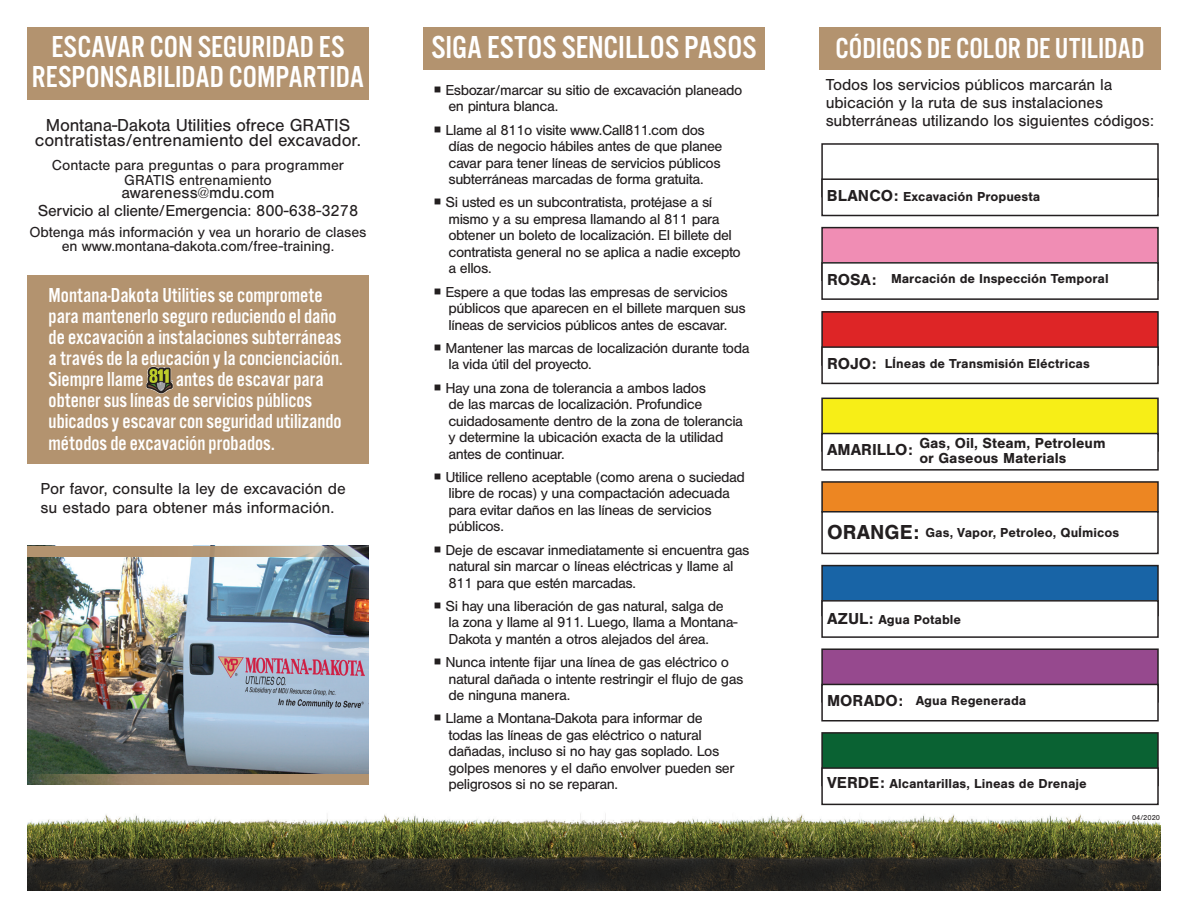
<style>
.page{position:relative;width:1188px;height:918px;background:#fff}
.page>*{position:absolute;margin:0;border:0;box-sizing:border-box;transform-origin:0 0}
.t1{font:33px "Alternate Got No 3 D";letter-spacing:.005em;color:#fff}
.t2{font:31.5px/30px "Alternate Got No 3 D";color:#fff;text-align:center}
.t3{font:30px "Alternate Got No 3 D";color:#fff}
.t4{font:21px/21px "Alternate Got No 3 D";color:#fff}
.t5{font:700 21px "Nimbus San";color:#231f20}
.t6{font:18px/15px "Nimbus San";color:#231f20;text-align:center}
.t7{font:16.5px/18px "Nimbus San";letter-spacing:-.01em;color:#231f20}
.t8{font:700 16.5px "Nimbus San";color:#231f20}
.t9{font:15px/16.5px "Nimbus San";letter-spacing:-.03em;color:#231f20}
.t10{font:15px/13.5px "Nimbus San";letter-spacing:-.01em;color:#231f20;text-align:center}
.t11{font:15px/15px "Nimbus San";color:#231f20;text-align:center}
.t12{font:700 15px/15px "Nimbus San";color:#231f20}
.t13{font:700 13.5px "Nimbus San";color:#231f20}
.t14{font:9px "Nimbus San";color:#231f20}
.t15{font:7.5px "Nimbus San";color:#231f20}
.s1{font-size:16.5px}
</style>
<div class="page">
<div style="left:27px;top:27px;width:342px;height:72px;background:#b3936f"></div>
<div style="left:27px;top:275px;width:342px;height:188px;background:#b3936f"></div>
<div style="left:423px;top:27px;width:342px;height:42px;background:#b3936f"></div>
<img style="left:27px;top:557px;width:342px;height:217px">
<svg style="left:27px;top:546px;width:342px;height:11px;background:#af977c"></svg>
<svg style="left:27px;top:774px;width:342px;height:11px;background:#9c8565"></svg>
<svg style="left:146px;top:367px;width:27px;height:27px"></svg>
<img style="left:27px;top:805px;width:1134px;height:86px">
<div style="left:819px;top:27px;width:342px;height:42px;background:#b3936f"></div>
<div style="left:821px;top:143px;width:338px;height:54px;border:2px solid #231f20"></div>
<div style="left:822px;top:228px;width:336px;height:52px;background:#f08db4"></div>
<div style="left:821px;top:227px;width:338px;height:54px;border:2px solid #231f20"></div>
<div style="left:822px;top:312px;width:336px;height:53px;background:#de2526"></div>
<div style="left:821px;top:311px;width:338px;height:55px;border:2px solid #231f20"></div>
<div style="left:822px;top:398px;width:336px;height:53px;background:#f7ee17"></div>
<div style="left:821px;top:398px;width:338px;height:54px;border:2px solid #231f20"></div>
<div style="left:822px;top:482px;width:336px;height:30px;background:#ed8622"></div>
<div style="left:821px;top:481px;width:338px;height:32px;border:2px solid #231f20"></div>
<div style="left:822px;top:566px;width:336px;height:50px;background:#1864a6"></div>
<div style="left:821px;top:565px;width:338px;height:51px;border:2px solid #231f20"></div>
<div style="left:822px;top:649px;width:336px;height:53px;background:#96498e"></div>
<div style="left:821px;top:648px;width:338px;height:55px;border:2px solid #231f20"></div>
<div style="left:822px;top:733px;width:336px;height:52px;background:#0a6233"></div>
<div style="left:821px;top:732px;width:338px;height:54px;border:2px solid #231f20"></div>
<div style="left:822px;top:179px;width:336px;height:37px;background:#fff"></div>
<div style="left:821px;top:178px;width:338px;height:38px;border:2px solid #231f20"></div>
<div style="left:822px;top:263px;width:336px;height:36px;background:#fff"></div>
<div style="left:821px;top:262px;width:338px;height:38px;border:2px solid #231f20"></div>
<div style="left:822px;top:347px;width:336px;height:36px;background:#fff"></div>
<div style="left:821px;top:346px;width:338px;height:38px;border:2px solid #231f20"></div>
<div style="left:822px;top:434px;width:336px;height:36px;background:#fff"></div>
<div style="left:821px;top:433px;width:338px;height:38px;border:2px solid #231f20"></div>
<div style="left:821px;top:511px;width:338px;height:43px;border:2px solid #231f20"></div>
<div style="left:822px;top:601px;width:336px;height:36px;background:#fff"></div>
<div style="left:821px;top:600px;width:338px;height:38px;border:2px solid #231f20"></div>
<div style="left:822px;top:684px;width:336px;height:37px;background:#fff"></div>
<div style="left:821px;top:684px;width:338px;height:38px;border:2px solid #231f20"></div>
<div style="left:822px;top:768px;width:336px;height:36px;background:#fff"></div>
<div style="left:821px;top:767px;width:338px;height:38px;border:2px solid #231f20"></div>
<h2 class="t2" style="left:32px;top:32px;width:334px">ESCAVAR CON SEGURIDAD ES<br>RESPONSABILIDAD COMPARTIDA</h2>
<p class="t6" style="left:35px;top:117px;width:328px">Montana-Dakota Utilities ofrece GRATIS contratistas/entrenamiento del excavador.</p>
<p class="t11" style="left:52px;top:157px;width:294px">Contacte para preguntas o para programmer<br>GRATIS entrenamiento</p>
<p class="t7" style="left:38px;top:184px;width:322px;text-align:center">awareness@mdu.com<br>Servicio al cliente/Emergencia: 800-638-3278</p>
<p class="t10" style="left:30px;top:226px;width:338px">Obtenga más información y vea un horario de clases en www.montana-dakota.com/free-training.</p>
<h3 class="t4" style="left:49px;top:285px;width:296px">Montana-Dakota Utilities se compromete para mantenerlo seguro reduciendo el daño de excavación a instalaciones subterráneas a través de la educación y la concienciación.<br>Siempre llame</h3>
<h3 class="t4" style="left:49px;top:368px;width:295px;line-height:21.5px;text-indent:127px">antes de escavar para obtener sus líneas de servicios públicos ubicados y escavar con seguridad utilizando métodos de excavación probados.</h3>
<p class="t7" style="left:40px;top:479px;width:307px;line-height:19.5px">Por favor, consulte la ley de excavación de su estado para obtener más información.</p>
<h1 class="t1" style="left:431px;top:30px;width:327px">SIGA ESTOS SENCILLOS PASOS</h1>
<p class="t9" style="left:448px;top:82px;width:295px;text-indent:-15px">○ Esbozar/marcar su sitio de excavación planeado en pintura blanca.</p>
<p class="t9" style="left:448px;top:122px;width:276px;text-indent:-15px">○ Llame al 811o visite www.Call811.com dos días de negocio hábiles antes de que planee cavar para tener líneas de servicios públicos subterráneas marcadas de forma gratuita.</p>
<p class="t9" style="left:448px;top:194px;width:294px;text-indent:-15px">○ Si usted es un subcontratista, protéjase a sí mismo y a su empresa llamando al 811 para obtener un boleto de localización. El billete del contratista general no se aplica a nadie excepto a ellos.</p>
<p class="t9" style="left:448px;top:284px;width:299px;text-indent:-15px">○ Espere a que todas las empresas de servicios públicos que aparecen en el billete marquen sus líneas de servicios públicos antes de escavar.</p>
<p class="t9" style="left:448px;top:340px;width:303px;text-indent:-15px">○ Mantener las marcas de localización durante toda la vida útil del proyecto.</p>
<p class="t9" style="left:448px;top:380px;width:296px;text-indent:-15px">○ Hay una zona de tolerancia a ambos lados<br>de las marcas de localización. Profundice cuidadosamente dentro de la zona de tolerancia y determine la ubicación exacta de la utilidad antes de continuar.</p>
<p class="t9" style="left:448px;top:469px;width:298px;text-indent:-15px">○ Utilice relleno aceptable (como arena o suciedad libre de rocas) y una compactación adecuada para evitar daños en las líneas de servicios públicos.</p>
<p class="t9" style="left:448px;top:542px;width:303px;text-indent:-15px">○ Deje de escavar inmediatamente si encuentra gas natural sin marcar o líneas eléctricas y llame al<br>811 para que estén marcadas.</p>
<p class="t9" style="left:448px;top:598px;width:291px;text-indent:-15px">○ Si hay una liberación de gas natural, salga de la zona y llame al 911. Luego, llama a Montana-<br>Dakota y mantén a otros alejados del área.</p>
<p class="t9" style="left:448px;top:654px;width:296px;text-indent:-15px">○ Nunca intente fijar una línea de gas eléctrico o natural dañada o intente restringir el flujo de gas de ninguna manera.</p>
<p class="t9" style="left:448px;top:710px;width:288px;text-indent:-15px">○ Llame a Montana-Dakota para informar de todas las líneas de gas eléctrico o natural dañadas, incluso si no hay gas soplado. Los golpes menores y el daño envolver pueden ser peligrosos si no se reparan.</p>
<h3 class="t3" style="left:835px;top:32px;width:311px">CÓDIGOS DE COLOR DE UTILIDAD</h3>
<p class="t7" style="left:826px;top:75px;width:330px">Todos los servicios públicos marcarán la ubicación y la ruta de sus instalaciones subterráneas utilizando los siguientes códigos:</p>
<p class="t13" style="left:827px;top:188px;width:215px"><span class="s1">BLANCO:</span> Excavación Propuesta</p>
<p class="t8" style="left:827px;top:270px;width:51px">ROSA:</p>
<p class="t13" style="left:891px;top:271px;width:219px">Marcación de Inspección Temporal</p>
<p class="t8" style="left:827px;top:354px;width:51px">ROJO:</p>
<p class="t13" style="left:885px;top:356px;width:207px">LÍneas de Transmisión Eléctricas</p>
<p class="t8" style="left:827px;top:440px;width:87px">AMARILLO:</p>
<p class="t12" style="left:919px;top:436px;width:188px">Gas, Oil, Steam, Petroleum or Gaseous Materials</p>
<h3 class="t5" style="left:827px;top:520px;width:94px">ORANGE:</h3>
<p class="t13" style="left:925px;top:525px;width:195px">Gas, Vapor, Petroleo, QuÍmicos</p>
<p class="t13" style="left:827px;top:612px;width:136px"><span class="s1">AZUL:</span> Agua Potable</p>
<p class="t8" style="left:827px;top:691px;width:77px">MORADO:</p>
<p class="t13" style="left:916px;top:693px;width:112px">Agua Regenerada</p>
<p class="t13" style="left:827px;top:776px;width:261px"><span class="s1">VERDE:</span> Alcantarillas, Lineas de Drenaje</p>
<p class="t15" style="left:1132px;top:813px;width:30px">04/2020</p>
<p class="t14" style="left:1125px;top:815px;width:35px">04/2020</p>
</div>
